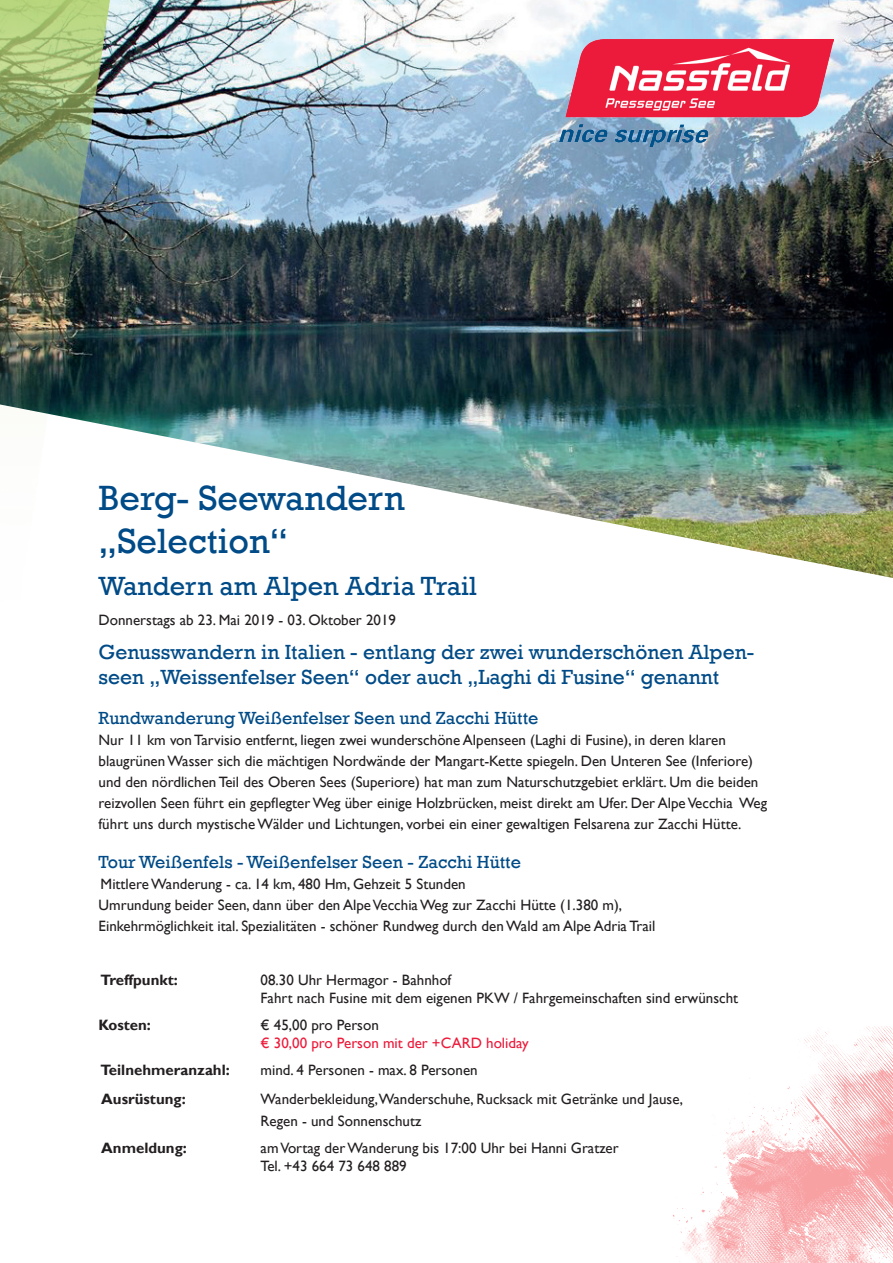
<style>
.page{position:relative;width:893px;height:1263px;background:#fff}
.page>*{position:absolute;margin:0;border:0;box-sizing:border-box;transform-origin:0 0}
.t1{font:36px/43.2px "Rockwell";color:#004b87}
.t2{font:27px "Rockwell";color:#004b87}
.t3{font:21px/25.2px "Rockwell";color:#004b87}
.t4{font:18px "Rockwell";color:#004b87}
.t5{font:15px/21px "Gill Sans";color:#231f20}
.t6{font:700 15px "Gill Sans";color:#231f20}
.t7{font:15px "Gill Sans";color:#ed1a3a}
</style>
<div class="page">
<img style="left:115px;top:0;width:778px;height:578px">
<img style="left:0;top:0;width:115px;height:427px">
<img style="left:673px;top:1027px;width:220px;height:236px">
<img style="left:559px;top:39px;width:274px;height:107px">
<h1 class="t1" style="left:99px;top:477px;width:308px">Berg- Seewandern „Selection“</h1>
<h2 class="t2" style="left:99px;top:570px;width:380px">Wandern am Alpen Adria Trail</h2>
<p class="t5" style="left:99px;top:609px;width:299px">Donnerstags ab 23. Mai 2019 - 03. Oktober 2019</p>
<h3 class="t3" style="left:99px;top:639px;width:657px">Genusswandern in Italien - entlang der zwei wunderschönen Alpen&shy;seen „Weissenfelser Seen“ oder auch „Laghi di Fusine“ genannt</h3>
<p class="t4" style="left:99px;top:707px;width:441px">Rundwanderung Weißenfelser Seen und Zacchi Hütte</p>
<p class="t5" style="left:99px;top:729px;width:670px">Nur 11 km von Tarvisio entfernt, liegen zwei wunderschöne Alpenseen (Laghi di Fusine), in deren klaren blaugrünen Wasser sich die mächtigen Nordwände der Mangart-Kette spiegeln. Den Unteren See (Inferiore) und den nördlichen Teil des Oberen Sees (Superiore) hat man zum Naturschutzgebiet erklärt. Um die beiden reizvollen Seen führt ein gepflegter Weg über einige Holzbrücken, meist direkt am Ufer. Der Alpe Vecchia Weg führt uns durch mystische Wälder und Lichtungen, vorbei ein einer gewaltigen Felsarena zur Zacchi Hütte.</p>
<p class="t4" style="left:99px;top:852px;width:424px">Tour Weißenfels - Weißenfelser Seen - Zacchi Hütte</p>
<p class="t5" style="left:99px;top:874px;width:558px">Mittlere Wanderung - ca. 14 km, 480 Hm, Gehzeit 5 Stunden<br>Umrundung beider Seen, dann über den Alpe Vecchia Weg zur Zacchi Hütte (1.380 m),<br>Einkehrmöglichkeit ital. Spezialitäten - schöner Rundweg durch den Wald am Alpe Adria Trail</p>
<p class="t6" style="left:100px;top:971px;width:79px">Treffpunkt:</p>
<p class="t5" style="left:261px;top:971px;width:479px;line-height:18px">08.30 Uhr Hermagor - Bahnhof<br>Fahrt nach Fusine mit dem eigenen PKW / Fahrgemeinschaften sind erwünscht</p>
<p class="t6" style="left:99px;top:1016px;width:54px">Kosten:</p>
<p class="t5" style="left:261px;top:1015px;width:120px">€ 45,00 pro Person</p>
<p class="t7" style="left:261px;top:1034px;width:269px">€ 30,00 pro Person mit der +CARD holiday</p>
<p class="t6" style="left:101px;top:1061px;width:131px">Teilnehmeranzahl:</p>
<p class="t5" style="left:261px;top:1060px;width:219px">mind. 4 Personen - max. 8 Personen</p>
<p class="t6" style="left:101px;top:1090px;width:86px">Ausrüstung:</p>
<p class="t5" style="left:261px;top:1088px;width:424px;line-height:21.6px">Wanderbekleidung,Wanderschuhe, Rucksack mit Getränke und Jause,<br>Regen - und Sonnenschutz</p>
<p class="t6" style="left:101px;top:1138px;width:87px">Anmeldung:</p>
<p class="t5" style="left:261px;top:1139px;width:360px;line-height:18px">am Vortag der Wanderung bis 17:00 Uhr bei Hanni Gratzer<br>Tel. +43 664 73 648 889</p>
</div>
